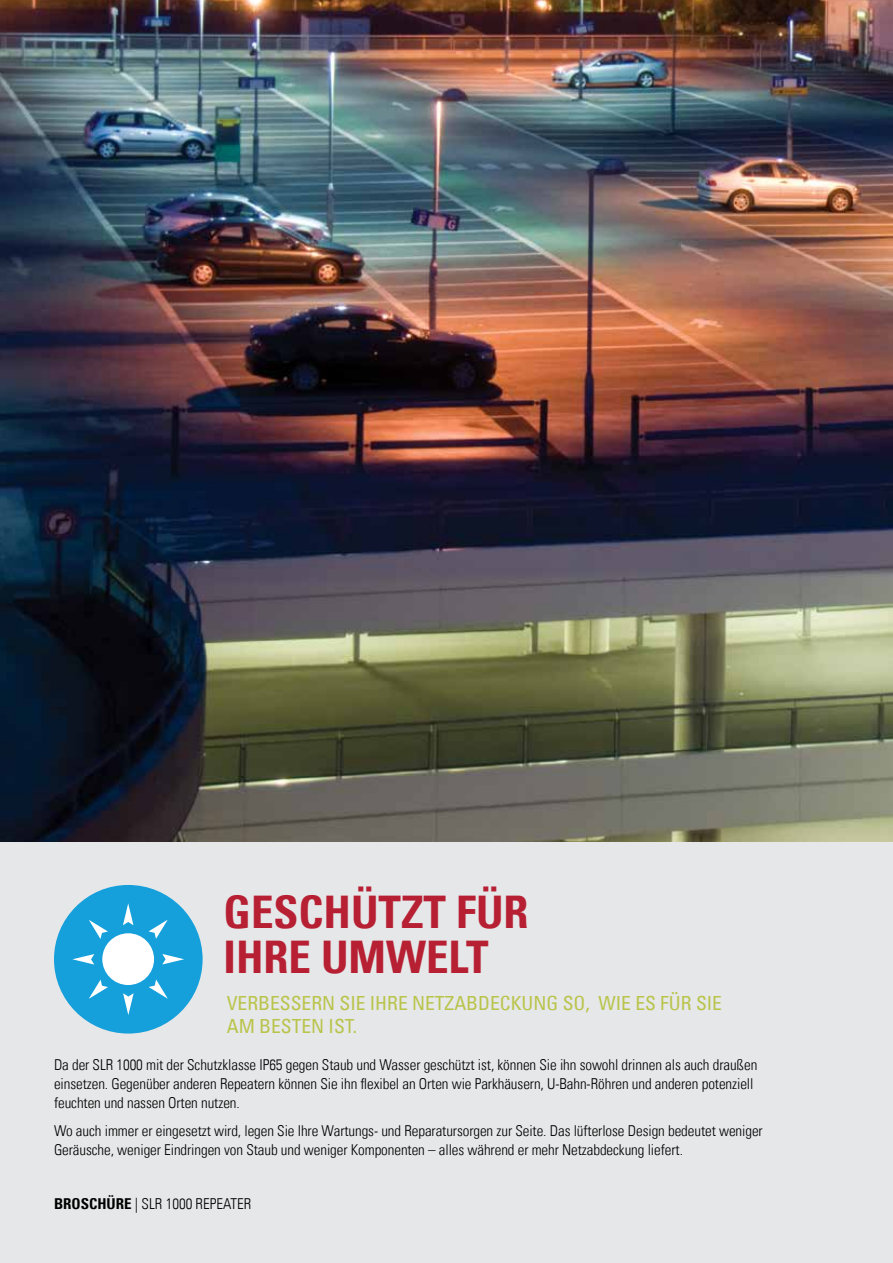
<style>
.page{position:relative;width:893px;height:1263px;background:#e6e7e8}
.page>*{position:absolute;margin:0;border:0;box-sizing:border-box;transform-origin:0 0}
.t1{font:700 condensed 45px/45px "Univers LT";color:#b71f33}
.t2{font:condensed 19.5px/23.2px "Univers LT";color:#b9c44b}
.t3{font:300 condensed 15px/19.2px "Univers LT";letter-spacing:-.005em;color:#000}
.s1{font-weight:700}
</style>
<div class="page">
<img style="left:0;top:0;width:893px;height:842px">
<div style="left:54px;top:885px;width:149px;height:148px;background:#16a0db;border-radius:50%"></div>
<div style="left:102px;top:933px;width:52px;height:52px;background:#fff;border-radius:50%"></div>
<svg style="left:123px;top:903px;width:10px;height:22px"></svg>
<svg style="left:149px;top:919px;width:19px;height:20px"></svg>
<svg style="left:162px;top:954px;width:22px;height:10px"></svg>
<svg style="left:149px;top:979px;width:19px;height:20px"></svg>
<svg style="left:123px;top:993px;width:11px;height:22px"></svg>
<svg style="left:89px;top:979px;width:19px;height:20px"></svg>
<svg style="left:72px;top:954px;width:22px;height:10px"></svg>
<svg style="left:89px;top:920px;width:19px;height:19px"></svg>
<h1 class="t1" style="left:224px;top:890px;width:307px">GESCHÜTZT FÜR<br>IHRE UMWELT</h1>
<h2 class="t2" style="left:227px;top:991px;width:497px">VERBESSERN SIE IHRE NETZABDECKUNG SO, WIE ES FÜR SIE<br>AM BESTEN IST.</h2>
<p class="t3" style="left:54px;top:1055px;width:705px">Da der SLR 1000 mit der Schutzklasse IP65 gegen Staub und Wasser geschützt ist, können Sie ihn sowohl drinnen als auch draußen einsetzen. Gegenüber anderen Repeatern können Sie ihn flexibel an Orten wie Parkhäusern, U-Bahn-Röhren und anderen potenziell feuchten und nassen Orten nutzen.</p>
<p class="t3" style="left:54px;top:1121px;width:710px">Wo auch immer er eingesetzt wird, legen Sie Ihre Wartungs- und Reparatursorgen zur Seite. Das lüfterlose Design bedeutet weniger<br>Geräusche, weniger Eindringen von Staub und weniger Komponenten – alles während er mehr Netzabdeckung liefert.</p>
<p class="t3" style="left:54px;top:1194px;width:199px"><span class="s1">BROSCHÜRE</span> | SLR 1000 REPEATER</p>
</div>
